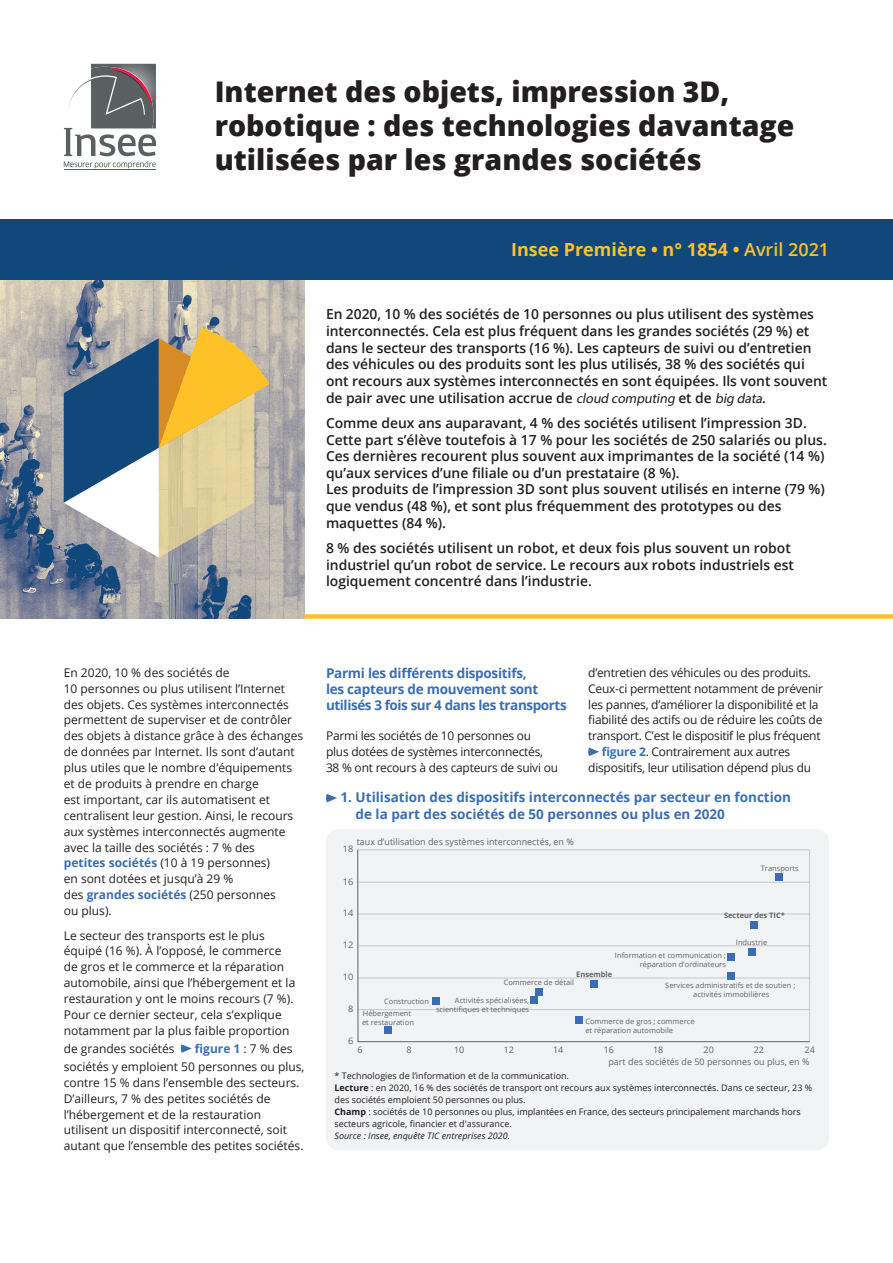
<style>
.page{position:relative;width:893px;height:1263px;background:#fff}
.page>*{position:absolute;margin:0;border:0;box-sizing:border-box;transform-origin:0 0}
.gros_titre{font:800 28.5px/34.2px "Open Sans";color:#231f20}
.bandeau{font:700 18px "Open Sans";color:#fec128}
.intro{font:600 13.8px/16.6px "Open Sans";color:#231f20}
.titre_figure_encadré{font:700 13.5px/16.2px "Open Sans";color:#396eb7}
.titre{font:700 13.5px/15.9px "Open Sans";letter-spacing:-.02em;color:#396eb7}
.texte{font:12px/15.9px "Open Sans";color:#231f20}
.texte_espace_avant{font:12px/15.9px "Open Sans";color:#231f20}
.texte-2{font:12px/15.9px "Open Sans";letter-spacing:-.02em;color:#231f20}
.legende_figure{font:9px/12px "Open Sans";color:#231f20}
.t1{font:9px "Open Sans";color:#636366}
.legende_figure-2{font:italic 9px "Open Sans";color:#231f20}
.t2{font:7.5px/9px "Open Sans";color:#636366}
.t3{font:700 7.5px "Open Sans";color:#636366}
.s1{font-weight:600}
.s2{font-family:"Myriad Pro";font-weight:400;font-style:italic}
.s3{font-weight:700;color:#396eb7}
.s4{font-weight:700}
</style>
<div class="page">
<hr style="left:64px;top:170px;width:92px;height:1px;background:#e91847">
<svg style="left:64px;top:64px;width:92px;height:104px"></svg>
<svg style="left:180px;top:1044px;width:12px;height:9px"></svg>
<svg style="left:588px;top:748px;width:11px;height:8px"></svg>
<img style="left:0;top:280px;width:305px;height:339px">
<div style="left:305px;top:614px;width:588px;height:5px;background:#fec128"></div>
<div style="left:0;top:219px;width:893px;height:61px;background:#11487b"></div>
<div style="left:326px;top:829px;width:503px;height:321px;background:#f2f3f4;border-radius:13px"></div>
<svg style="left:357px;top:849px;width:453px;height:193px"></svg>
<div style="left:575px;top:1017px;width:8px;height:7px;background:#396eb7"></div>
<div style="left:590px;top:980px;width:8px;height:8px;background:#396eb7"></div>
<div style="left:748px;top:948px;width:7px;height:8px;background:#396eb7"></div>
<div style="left:750px;top:921px;width:8px;height:7px;background:#396eb7"></div>
<div style="left:776px;top:873px;width:7px;height:8px;background:#396eb7"></div>
<div style="left:728px;top:953px;width:7px;height:7px;background:#396eb7"></div>
<div style="left:728px;top:972px;width:7px;height:8px;background:#396eb7"></div>
<div style="left:384px;top:1026px;width:8px;height:8px;background:#396eb7"></div>
<div style="left:432px;top:998px;width:8px;height:7px;background:#396eb7"></div>
<div style="left:530px;top:996px;width:8px;height:8px;background:#396eb7"></div>
<div style="left:535px;top:988px;width:7px;height:7px;background:#396eb7"></div>
<svg style="left:326px;top:794px;width:11px;height:8px"></svg>
<svg style="left:64px;top:327px;width:205px;height:231px;background:#a8a690"></svg>
<p class="gros_titre" style="left:215px;top:73px;width:581px">Internet des objets, impression 3D, robotique : des technologies davantage utilisées par les grandes sociétés</p>
<p class="bandeau" style="left:511px;top:237px;width:320px">Insee Première • n° 1854 • <span class="s1">Avril 2021</span></p>
<p class="intro" style="left:326px;top:306px;width:503px">En 2020, 10 % des sociétés de 10 personnes ou plus utilisent des systèmes interconnectés. Cela est plus fréquent dans les grandes sociétés (29 %) et dans le secteur des transports (16 %). Les capteurs de suivi ou d’entretien des véhicules ou des produits sont les plus utilisés, 38 % des sociétés qui ont recours aux systèmes interconnectés en sont équipées. Ils vont souvent de pair avec une utilisation accrue de <span class="s2">cloud computing</span> et de <span class="s2">big data</span>.</p>
<p class="intro" style="left:326px;top:414px;width:502px">Comme deux ans auparavant, 4 % des sociétés utilisent l’impression 3D.<br>Cette part s’élève toutefois à 17 % pour les sociétés de 250 salariés ou plus.<br>Ces dernières recourent plus souvent aux imprimantes de la société (14 %) qu’aux services d’une filiale ou d’un prestataire (8 %).</p>
<p class="intro" style="left:326px;top:481px;width:500px">Les produits de l’impression 3D sont plus souvent utilisés en interne (79 %) que vendus (48 %), et sont plus fréquemment des prototypes ou des maquettes (84 %).</p>
<p class="intro" style="left:326px;top:539px;width:469px">8 % des sociétés utilisent un robot, et deux fois plus souvent un robot industriel qu’un robot de service. Le recours aux robots industriels est logiquement concentré dans l’industrie.</p>
<p class="texte" style="left:64px;top:664px;width:241px">En 2020, 10 % des sociétés de<br>10 personnes ou plus utilisent l’Internet des objets. Ces systèmes interconnectés permettent de superviser et de contrôler des objets à distance grâce à des échanges de données par Internet. Ils sont d’autant plus utiles que le nombre d’équipements et de produits à prendre en charge<br>est important, car ils automatisent et centralisent leur gestion. Ainsi, le recours aux systèmes interconnectés augmente avec la taille des sociétés : 7 % des<br><span class="s3">petites sociétés</span> (10 à 19 personnes)<br>en sont dotées et jusqu’à 29 %<br>des <span class="s3">grandes sociétés</span> (250 personnes<br>ou plus).</p>
<p class="texte_espace_avant" style="left:64px;top:927px;width:233px">Le secteur des transports est le plus équipé (16 %). À l’opposé, le commerce de gros et le commerce et la réparation automobile, ainsi que l’hébergement et la restauration y ont le moins recours (7 %).<br>Pour ce dernier secteur, cela s’explique notamment par la plus faible proportion</p>
<p class="texte_espace_avant" style="left:64px;top:1040px;width:112px">de grandes sociétés</p>
<p class="texte_espace_avant" style="left:64px;top:1039px;width:242px;line-height:18px;text-indent:131px"><span class="s3">figure 1</span> : 7 % des sociétés y emploient 50 personnes ou plus,</p>
<p class="texte_espace_avant" style="left:64px;top:1074px;width:241px">contre 15 % dans l’ensemble des secteurs.<br>D’ailleurs, 7 % des petites sociétés de l’hébergement et de la restauration utilisent un dispositif interconnecté, soit autant que l’ensemble des petites sociétés.</p>
<p class="titre" style="left:326px;top:665px;width:242px">Parmi les différents dispositifs,<br>les capteurs de mouvement sont utilisés 3 fois sur 4 dans les transports</p>
<p class="texte-2" style="left:326px;top:728px;width:234px">Parmi les sociétés de 10 personnes ou<br>plus dotées de systèmes interconnectés,<br>38 % ont recours à des capteurs de suivi ou</p>
<p class="texte-2" style="left:588px;top:664px;width:224px">d’entretien des véhicules ou des produits.</p>
<p class="texte-2" style="left:588px;top:680px;width:236px">Ceux-ci permettent notamment de prévenir</p>
<p class="texte-2" style="left:588px;top:696px;width:232px">les pannes, d’améliorer la disponibilité et la</p>
<p class="texte-2" style="left:588px;top:712px;width:236px">fiabilité des actifs ou de réduire les coûts de</p>
<p class="texte-2" style="left:588px;top:728px;width:234px">transport. C’est le dispositif le plus fréquent</p>
<p class="texte-2" style="left:602px;top:743px;width:190px"><span class="s3">figure 2</span>. Contrairement aux autres</p>
<p class="texte-2" style="left:588px;top:759px;width:224px">dispositifs, leur utilisation dépend plus du</p>
<p class="titre_figure_encadré" style="left:356px;top:789px;width:437px;text-indent:-15px">1. Utilisation des dispositifs interconnectés par secteur en fonction de la part des sociétés de 50 personnes ou plus en 2020</p>
<p class="t1" style="left:357px;top:835px;width:219px">taux d’utilisation des systèmes interconnectés, en %</p>
<p class="t1" style="left:343px;top:843px;width:12px">18</p>
<p class="t1" style="left:343px;top:875px;width:12px">16</p>
<p class="t1" style="left:343px;top:907px;width:12px">14</p>
<p class="t1" style="left:343px;top:939px;width:12px">12</p>
<p class="t2" style="left:761px;top:863px;width:39px">Transports</p>
<p class="t3" style="left:724px;top:910px;width:62px">Secteur des TIC*</p>
<p class="t2" style="left:736px;top:938px;width:33px">Industrie</p>
<p class="t1" style="left:343px;top:971px;width:12px">10</p>
<p class="t1" style="left:348px;top:1002px;width:7px">8</p>
<p class="t2" style="left:615px;top:951px;width:112px;text-align:right">Information et communication ; réparation d'ordinateurs</p>
<p class="t2" style="left:665px;top:980px;width:132px;text-align:center">Services administratifs et de soutien ; activités immobilières</p>
<p class="t3" style="left:576px;top:969px;width:38px">Ensemble</p>
<p class="t2" style="left:504px;top:977px;width:72px">Commerce de détail</p>
<p class="t2" style="left:436px;top:996px;width:95px;text-align:right">Activités spécialisées, scientifiques et techniques</p>
<p class="t2" style="left:384px;top:996px;width:47px">Construction</p>
<p class="t2" style="left:362px;top:1008px;width:53px">Hébergement et restauration</p>
<p class="t2" style="left:585px;top:1016px;width:111px">Commerce de gros ; commerce et réparation automobile</p>
<p class="t1" style="left:348px;top:1035px;width:7px">6</p>
<p class="t1" style="left:357px;top:1043px;width:7px">6</p>
<p class="t1" style="left:406px;top:1043px;width:7px">8</p>
<p class="t1" style="left:454px;top:1043px;width:12px">10</p>
<p class="t1" style="left:504px;top:1043px;width:12px">12</p>
<p class="t1" style="left:553px;top:1043px;width:12px">14</p>
<p class="t1" style="left:604px;top:1043px;width:12px">16</p>
<p class="t1" style="left:653px;top:1043px;width:12px">18</p>
<p class="t1" style="left:703px;top:1043px;width:12px">20</p>
<p class="t1" style="left:754px;top:1043px;width:12px">22</p>
<p class="t1" style="left:805px;top:1043px;width:12px">24</p>
<p class="t1" style="left:608px;top:1056px;width:203px">part des sociétés de 50 personnes ou plus, en %</p>
<p class="legende_figure" style="left:334px;top:1070px;width:236px">* Technologies de l’information et de la communication.</p>
<p class="legende_figure" style="left:334px;top:1082px;width:479px"><span class="s4">Lecture</span> : en 2020, 16 % des sociétés de transport ont recours aux systèmes interconnectés. Dans ce secteur, 23 % des sociétés emploient 50 personnes ou plus.</p>
<p class="legende_figure" style="left:334px;top:1106px;width:468px"><span class="s4">Champ</span> : sociétés de 10 personnes ou plus, implantées en France, des secteurs principalement marchands hors secteurs agricole, financier et d'assurance.</p>
<p class="legende_figure-2" style="left:334px;top:1130px;width:177px">Source : Insee, enquête TIC entreprises 2020.</p>
</div>
